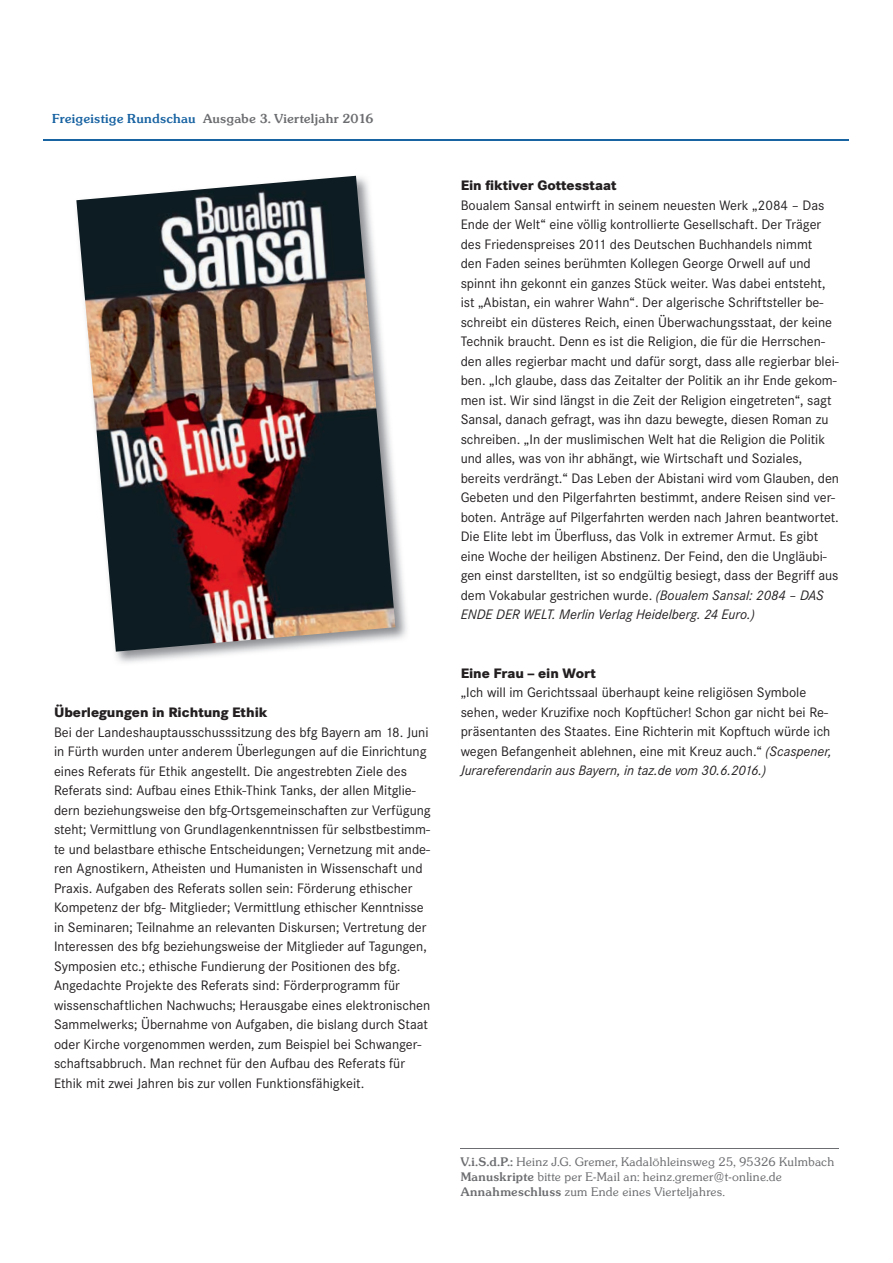
<style>
.page{position:relative;width:893px;height:1263px;background:#fff}
.page>*{position:absolute;margin:0;border:0;box-sizing:border-box;transform-origin:0 0}
.t1{font:14.25px/19.5px "Corporate S";color:#231f20}
.t2{font:800 14.25px "Corporate S";color:#231f20}
.t3{font:500 12.6px "Sunset Serial";letter-spacing:.015em;color:#6c6d70}
.t4{font:300 12px/15px "Sunset Serial";letter-spacing:.02em;color:#6c6d70}
.s1{color:#1863a2}
.s2{font-style:italic}
.s3{font-weight:500}
.s4{font-size:13.5px}
</style>
<div class="page">
<hr style="left:461px;top:1148px;width:378px;height:1px;background:#6c6d70">
<hr style="left:44px;top:139px;width:805px;height:1px;background:#1863a2">
<img style="left:115px;top:175px;width:292px;height:488px">
<img style="left:76px;top:176px;width:319px;height:476px">
<p class="t3" style="left:52px;top:107px;width:323px"><span class="s1">Freigeistige Rundschau</span> Ausgabe 3. Vierteljahr 2016</p>
<p class="t2" style="left:54px;top:704px;width:215px">Überlegungen in Richtung Ethik</p>
<p class="t1" style="left:54px;top:722px;width:378px">Bei der Landeshauptausschusssitzung des bfg Bayern am 18. Juni in Fürth wurden unter anderem Überlegungen auf die Einrichtung eines Referats für Ethik angestellt. Die angestrebten Ziele des Referats sind: Aufbau eines Ethik-Think Tanks, der allen Mitglie&shy;dern beziehungsweise den bfg-Ortsgemeinschaften zur Verfügung steht; Vermittlung von Grundlagenkenntnissen für selbstbestimm&shy;te und belastbare ethische Entscheidungen; Vernetzung mit ande&shy;ren Agnostikern, Atheisten und Humanisten in Wissenschaft und Praxis. Aufgaben des Referats sollen sein: Förderung ethischer Kompetenz der bfg- Mitglieder; Vermittlung ethischer Kenntnisse in Seminaren; Teilnahme an relevanten Diskursen; Vertretung der Interessen des bfg beziehungsweise der Mitglieder auf Tagungen, Symposien etc.; ethische Fundierung der Positionen des bfg.<br>Angedachte Projekte des Referats sind: Förderprogramm für wissenschaftlichen Nachwuchs; Herausgabe eines elektronischen Sammelwerks; Übernahme von Aufgaben, die bislang durch Staat oder Kirche vorgenommen werden, zum Beispiel bei Schwanger&shy;schaftsabbruch. Man rechnet für den Aufbau des Referats für Ethik mit zwei Jahren bis zur vollen Funktionsfähigkeit.</p>
<p class="t2" style="left:461px;top:177px;width:157px">Ein fiktiver Gottesstaat</p>
<p class="t1" style="left:461px;top:196px;width:380px">Boualem Sansal entwirft in seinem neuesten Werk „2084 – Das Ende der Welt“ eine völlig kontrollierte Gesellschaft. Der Träger des Friedenspreises 2011 des Deutschen Buchhandels nimmt<br>den Faden seines berühmten Kollegen George Orwell auf und spinnt ihn gekonnt ein ganzes Stück weiter. Was dabei entsteht, ist „Abistan, ein wahrer Wahn“. Der algerische Schriftsteller be&shy;schreibt ein düsteres Reich, einen Überwachungsstaat, der keine Technik braucht. Denn es ist die Religion, die für die Herrschen&shy;den alles regierbar macht und dafür sorgt, dass alle regierbar blei&shy;ben. „Ich glaube, dass das Zeitalter der Politik an ihr Ende gekom&shy;men ist. Wir sind längst in die Zeit der Religion eingetreten“, sagt Sansal, danach gefragt, was ihn dazu bewegte, diesen Roman zu schreiben. „In der muslimischen Welt hat die Religion die Politik und alles, was von ihr abhängt, wie Wirtschaft und Soziales, bereits verdrängt.“ Das Leben der Abistani wird vom Glauben, den Gebeten und den Pilgerfahrten bestimmt, andere Reisen sind ver&shy;boten. Anträge auf Pilgerfahrten werden nach Jahren beantwortet.<br>Die Elite lebt im Überfluss, das Volk in extremer Armut. Es gibt eine Woche der heiligen Abstinenz. Der Feind, den die Ungläubi&shy;gen einst darstellten, ist so endgültig besiegt, dass der Begriff aus dem Vokabular gestrichen wurde. <span class="s2">(Boualem Sansal: 2084 – DAS ENDE DER WELT. Merlin Verlag Heidelberg. 24 Euro.)</span></p>
<p class="t2" style="left:461px;top:665px;width:137px">Eine Frau – ein Wort</p>
<p class="t1" style="left:461px;top:683px;width:373px">„Ich will im Gerichtssaal überhaupt keine religiösen Symbole sehen, weder Kruzifixe noch Kopftücher! Schon gar nicht bei Re&shy;präsentanten des Staates. Eine Richterin mit Kopftuch würde ich wegen Befangenheit ablehnen, eine mit Kreuz auch.“ <span class="s2">(Scaspener, Jurareferendarin aus Bayern, in taz.de vom 30.6.2016.)</span></p>
<p class="t4" style="left:461px;top:1153px;width:375px"><span class="s3">V.i.S.d.P.:</span> Heinz J.G. Gremer, Kadalöhleinsweg 25, 95326 Kulmbach<br><span class="s3">Manuskripte</span> bitte per E-Mail an: heinz.gremer<span class="s4">@</span>t-online.de<br><span class="s3">Annahmeschluss</span> zum Ende eines Vierteljahres.</p>
</div>
